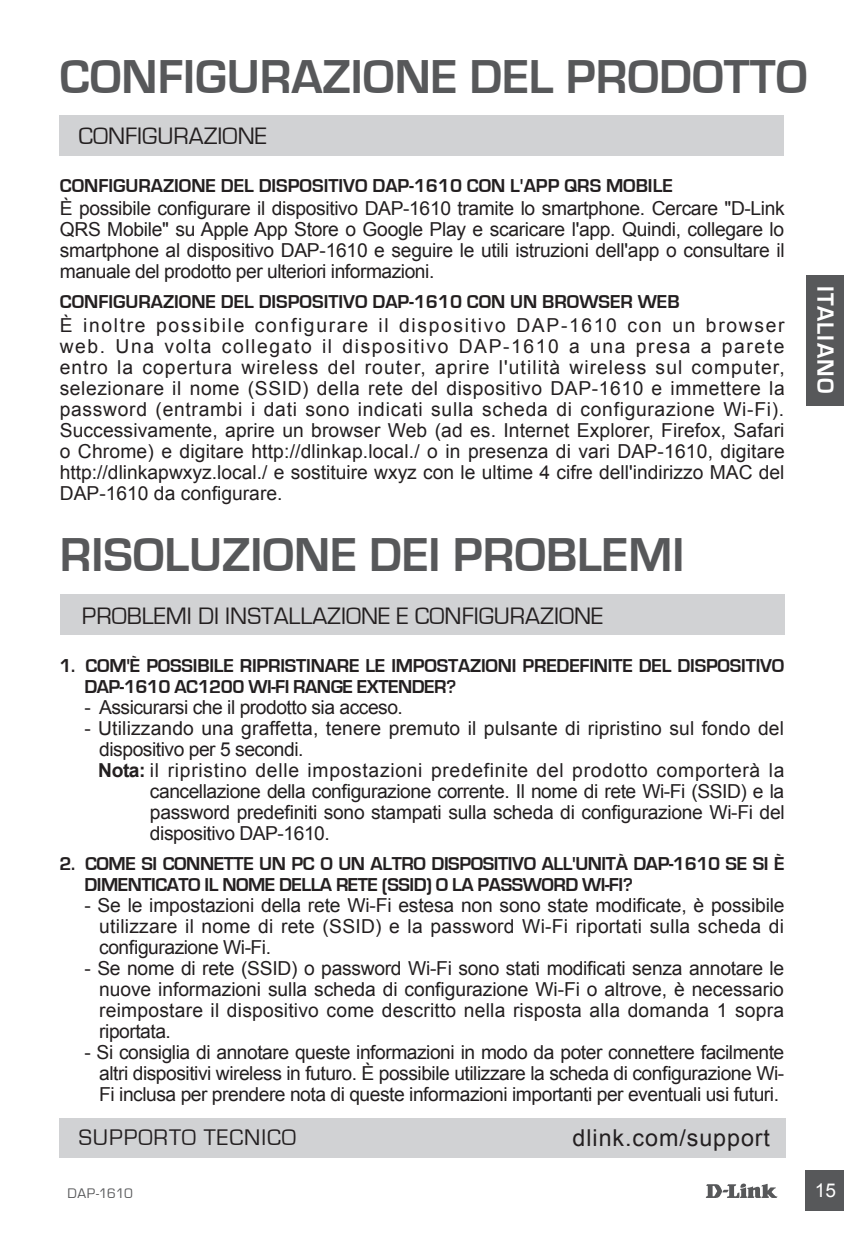
<style>
.page{position:relative;width:844px;height:1241px;background:#fff}
.page>*{position:absolute;margin:0;border:0;box-sizing:border-box;transform-origin:0 0}
.t1{font:700 49px "Eurostile";color:#57585a}
.t2{font:24.5px "Eurostile";color:#231f20}
.t3{font:700 24.15px "Eurostile";letter-spacing:.055em;color:#fff}
.t4{font:23.45px "Arial";letter-spacing:.04em;color:#231f20}
.t5{font:23.45px "Eurostile";letter-spacing:.04em;color:#231f20}
.t6{font:19.25px/21px "Arial";letter-spacing:-.015em;color:#231f20;text-align:justify}
.t7{font:700 19.25px/21px "Eurostile";letter-spacing:-.01em;color:#231f20}
.t8{font:19.25px "Arial";letter-spacing:.01em;color:#231f20}
.t9{font:19.25px "Arial";letter-spacing:.035em;color:#231f20}
.t10{font:18.9px "Arial";color:#fff}
.t11{font:14.35px "Eurostile";letter-spacing:-.01em;color:#57585a}
.s1{font-weight:700}
</style>
<div class="page">
<svg style="left:706px;top:1183px;width:71px;height:14px"></svg>
<div style="left:804px;top:1170px;width:39px;height:40px;background:#57585a"></div>
<div style="left:805px;top:275px;width:38px;height:131px;background:#57585a"></div>
<div style="left:60px;top:116px;width:724px;height:40px;background:#d1d2d4"></div>
<div style="left:60px;top:594px;width:724px;height:40px;background:#d1d2d4"></div>
<div style="left:60px;top:1118px;width:725px;height:39px;background:#d1d2d4"></div>
<h1 class="t1" style="left:60px;top:50px;width:749px">CONFIGURAZIONE DEL PRODOTTO</h1>
<p class="t2" style="left:79px;top:122px;width:190px">CONFIGURAZIONE</p>
<p class="t7" style="left:60px;top:175px;width:614px">CONFIGURAZIONE DEL DISPOSITIVO DAP-1610 CON L'APP QRS MOBILE</p>
<p class="t6" style="left:60px;top:198px;width:726px">È possibile configurare il dispositivo DAP-1610 tramite lo smartphone. Cercare "D-Link QRS Mobile" su Apple App Store o Google Play e scaricare l'app. Quindi, collegare lo smartphone al dispositivo DAP-1610 e seguire le utili istruzioni dell'app o consultare il manuale del prodotto per ulteriori informazioni.</p>
<p class="t7" style="left:60px;top:291px;width:621px">CONFIGURAZIONE DEL DISPOSITIVO DAP-1610 CON UN BROWSER WEB</p>
<p class="t6" style="left:60px;top:314px;width:726px">È inoltre possibile configurare il dispositivo DAP-1610 con un browser web. Una volta collegato il dispositivo DAP-1610 a una presa a parete entro la copertura wireless del router, aprire l'utilità wireless sul computer, selezionare il nome (SSID) della rete del dispositivo DAP-1610 e immettere la password (entrambi i dati sono indicati sulla scheda di configurazione Wi-Fi).<br>Successivamente, aprire un browser Web (ad es. Internet Explorer, Firefox, Safari o Chrome) e digitare http://dlinkap.local./ o in presenza di vari DAP-1610, digitare http://dlinkapwxyz.local./ e sostituire wxyz con le ultime 4 cifre dell'indirizzo MAC del DAP-1610 da configurare.</p>
<h1 class="t1" style="left:60px;top:528px;width:626px">RISOLUZIONE DEI PROBLEMI</h1>
<p class="t2" style="left:82px;top:602px;width:522px">PROBLEMI DI INSTALLAZIONE E CONFIGURAZIONE</p>
<p class="t7" style="left:84px;top:655px;width:701px;text-indent:-25px">1. COM'È POSSIBILE RIPRISTINARE LE IMPOSTAZIONI PREDEFINITE DEL DISPOSITIVO<br>DAP-1610 AC1200 WI-FI RANGE EXTENDER?</p>
<p class="t6" style="left:84px;top:697px;width:320px">- Assicurarsi che il prodotto sia acceso.</p>
<p class="t8" style="left:84px;top:715px;width:701px">- Utilizzando una graffetta, tenere premuto il pulsante di ripristino sul fondo del</p>
<p class="t6" style="left:99px;top:739px;width:206px">dispositivo per 5 secondi.</p>
<p class="t9" style="left:98px;top:757px;width:687px"><span class="s1">Nota:</span> il ripristino delle impostazioni predefinite del prodotto comporterà la</p>
<p class="t6" style="left:150px;top:781px;width:635px">cancellazione della configurazione corrente. Il nome di rete Wi-Fi (SSID) e la</p>
<p class="t6" style="left:150px;top:802px;width:636px">password predefiniti sono stampati sulla scheda di configurazione Wi-Fi del</p>
<p class="t6" style="left:150px;top:823px;width:181px">dispositivo DAP-1610.</p>
<p class="t7" style="left:84px;top:853px;width:701px;text-indent:-25px">2. COME SI CONNETTE UN PC O UN ALTRO DISPOSITIVO ALL'UNITÀ DAP-1610 SE SI È<br>DIMENTICATO IL NOME DELLA RETE (SSID) O LA PASSWORD WI-FI?</p>
<p class="t6" style="left:99px;top:895px;width:686px;text-indent:-15px">- Se le impostazioni della rete Wi-Fi estesa non sono state modificate, è possibile utilizzare il nome di rete (SSID) e la password Wi-Fi riportati sulla scheda di configurazione Wi-Fi.</p>
<p class="t6" style="left:99px;top:958px;width:686px;text-indent:-15px">- Se nome di rete (SSID) o password Wi-Fi sono stati modificati senza annotare le nuove informazioni sulla scheda di configurazione Wi-Fi o altrove, è necessario reimpostare il dispositivo come descritto nella risposta alla domanda 1 sopra riportata.</p>
<p class="t6" style="left:99px;top:1042px;width:686px;text-indent:-15px">- Si consiglia di annotare queste informazioni in modo da poter connettere facilmente altri dispositivi wireless in futuro. È possibile utilizzare la scheda di configurazione Wi-Fi inclusa per prendere nota di queste informazioni importanti per eventuali usi futuri.</p>
<p class="t5" style="left:79px;top:1124px;width:219px">SUPPORTO TECNICO</p>
<p class="t4" style="left:572px;top:1121px;width:199px">dlink.com/support</p>
<p class="t3" style="left:838px;top:286px;width:109px;rotate:90deg">ITALIANO</p>
<p class="t11" style="left:67px;top:1185px;width:67px">DAP-1610</p>
<p class="t10" style="left:814px;top:1177px;width:23px">15</p>
</div>
